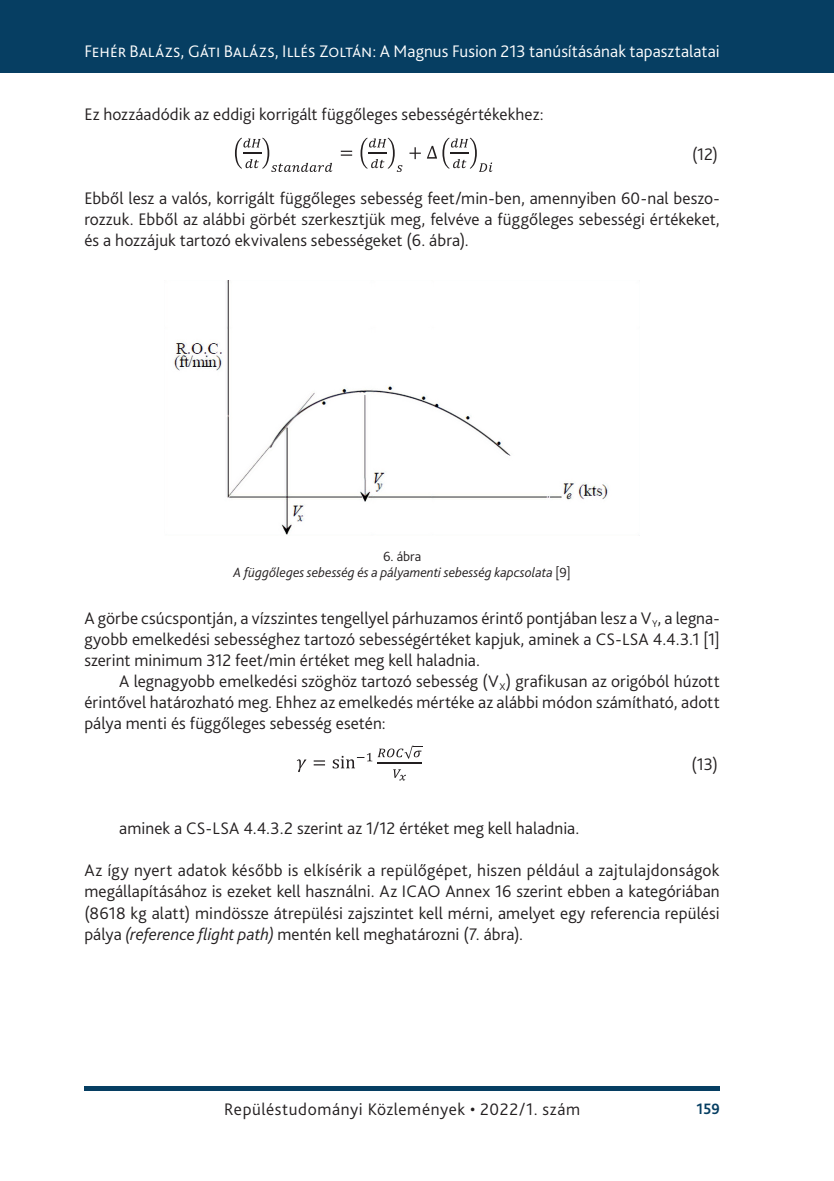
<style>
.page{position:relative;width:834px;height:1181px;background:#fff}
.page>*{position:absolute;margin:0;border:0;box-sizing:border-box;transform-origin:0 0}
._2__Body_1st_paragra{font:300 17.5px/21px "Bliss Pro";letter-spacing:.005em;color:#231f20;text-align:justify}
._1__Body{font:300 17.5px/21px "Bliss Pro";letter-spacing:.005em;color:#231f20;text-align:justify}
.t1{font:300 17.5px "Bliss Pro";letter-spacing:.005em;color:#fff}
._2__Body_1st_paragra-2{font:300 17.5px "Bliss Pro";letter-spacing:.03em;color:#231f20}
.képletszöveges{font:300 17.5px "Bliss Pro";color:#231f20}
.t2{font:700 15.75px "Bliss Pro";color:#063e62;scale:.95 1}
.Ábra__képalárás{font:italic 300 14px "Bliss Pro";color:#231f20}
.Ábra_címe{font:300 14px "Bliss Pro";color:#231f20}
.s1{font-style:normal}
.s2{font-style:italic}
</style>
<div class="page">
<div style="left:0;top:0;width:833px;height:73px;background:#063e62"></div>
<div style="left:84px;top:1086px;width:635px;height:5px;background:#063e62"></div>
<svg style="left:235px;top:138px;width:97px;height:34px"></svg>
<svg style="left:341px;top:138px;width:61px;height:34px"></svg>
<svg style="left:409px;top:138px;width:83px;height:34px"></svg>
<img style="left:174px;top:280px;width:434px;height:255px">
<svg style="left:297px;top:759px;width:28px;height:13px"></svg>
<svg style="left:332px;top:746px;width:90px;height:34px"></svg>
<hr style="left:377px;top:762px;width:45px;height:1px;background:#231f20">
<p class="t1" style="left:84px;top:41px;width:636px">Fehér Balázs, Gáti Balázs, Illés Zoltán: A Magnus Fusion 213 tanúsításának tapasztalatai</p>
<p class="_2__Body_1st_paragra" style="left:84px;top:103px;width:461px">Ez hozzáadódik az eddigi korrigált függőleges sebességértékekhez:</p>
<p class="képletszöveges" style="left:692px;top:143px;width:28px">(12)</p>
<p class="_2__Body_1st_paragra" style="left:84px;top:187px;width:637px">Ebből lesz a valós, korrigált függőleges sebesség feet/min-ben, amennyiben 60-nal beszo&shy;rozzuk. Ebből az alábbi görbét szerkesztjük meg, felvéve a függőleges sebességi értékeket, és a hozzájuk tartozó ekvivalens sebességeket (6. ábra).</p>
<p class="Ábra_címe" style="left:383px;top:548px;width:40px">6. ábra</p>
<p class="Ábra__képalárás" style="left:233px;top:564px;width:338px">A függőleges sebesség és a pályamenti sebesség kapcsolata <span class="s1">[9]</span></p>
<p class="_2__Body_1st_paragra" style="left:84px;top:607px;width:636px">A görbe csúcspontján, a vízszintes tengellyel párhuzamos érintő pontjában lesz a V<sub>Y</sub>, a legna&shy;gyobb emelkedési sebességhez tartozó sebességértéket kapjuk, aminek a CS-LSA 4.4.3.1 [1] szerint minimum 312 feet/min értéket meg kell haladnia.</p>
<p class="_1__Body" style="left:84px;top:670px;width:636px;text-indent:35px">A legnagyobb emelkedési szöghöz tartozó sebesség (V<sub>X</sub>) grafikusan az origóból húzott érintővel határozható meg. Ehhez az emelkedés mértéke az alábbi módon számítható, adott pálya menti és függőleges sebesség esetén:</p>
<p class="képletszöveges" style="left:691px;top:753px;width:28px">(13)</p>
<p class="_1__Body" style="left:119px;top:817px;width:461px">aminek a CS-LSA 4.4.3.2 szerint az -1/12 értéket meg kell haladnia.</p>
<p class="_2__Body_1st_paragra" style="left:84px;top:859px;width:636px">Az így nyert adatok később is elkísérik a repülőgépet, hiszen például a zajtulajdonságok megállapításához is ezeket kell használni. Az ICAO Annex 16 szerint ebben a kategóriában (8618 kg alatt) mindössze átrepülési zajszintet kell mérni, amelyet egy referencia repülési pálya <span class="s2">(reference flight path)</span> mentén kell meghatározni (7. ábra).</p>
<p class="_2__Body_1st_paragra-2" style="left:224px;top:1098px;width:357px">Repüléstudományi Közlemények • 2022/1. szám</p>
<p class="t2" style="left:696px;top:1099px;width:26px">159</p>
</div>
